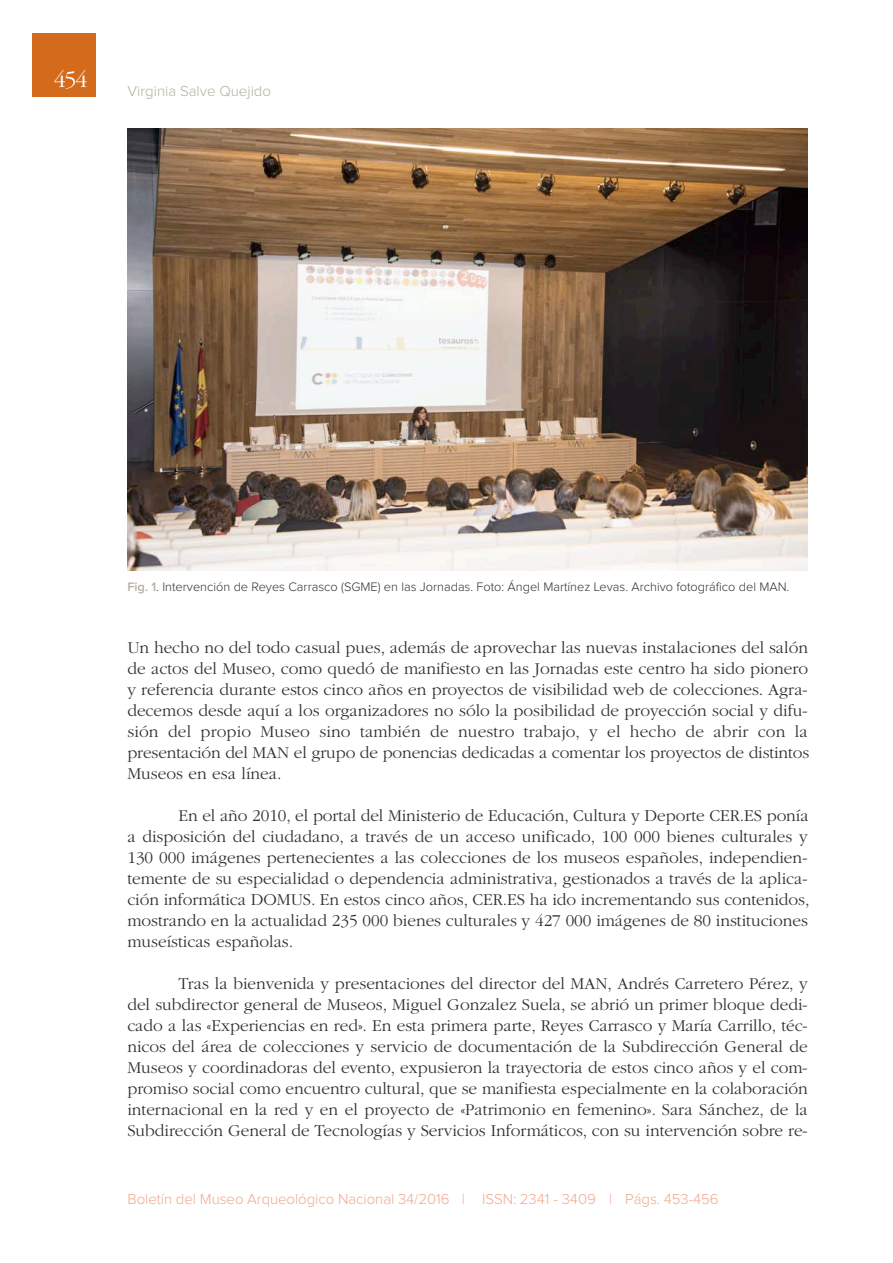
<style>
.page{position:relative;width:893px;height:1263px;background:#fff}
.page>*{position:absolute;margin:0;border:0;box-sizing:border-box;transform-origin:0 0}
.t1{font:300 24px "ITC Garamond Std";color:#fff}
.t2{font:300 17.25px/21px "ITC Garamond Std";color:#323132;text-align:justify}
.t3{font:300 15px "Proxima Nova";letter-spacing:-.005em;color:#efa98d}
.t4{font:300 15px "Proxima Nova";color:#b4b09f}
.t5{font:300 12.75px "Proxima Nova";color:#323132}
.s1{font-weight:600;color:#b4b09f}
.s2{font-style:italic}
</style>
<div class="page">
<div style="left:32px;top:33px;width:64px;height:64px;background:#d36a1c"></div>
<img style="left:127px;top:128px;width:681px;height:442px">
<h1 class="t1" style="left:54px;top:70px;width:35px">454</h1>
<p class="t4" style="left:128px;top:85px;width:145px">Virginia Salve Quejido</p>
<p class="t5" style="left:127px;top:581px;width:663px"><span class="s1">Fig. 1</span>. Intervención de Reyes Carrasco (SGME) en las Jornadas. Foto: Ángel Martínez Levas. Archivo fotográfico del MAN.</p>
<p class="t2" style="left:127px;top:639px;width:683px">Un hecho no del todo casual pues, además de aprovechar las nuevas instalaciones del salón de actos del Museo, como quedó de manifiesto en las Jornadas este centro ha sido pionero y referencia durante estos cinco años en proyectos de visibilidad web de colecciones. Agra&shy;decemos desde aquí a los organizadores no sólo la posibilidad de proyección social y difu&shy;sión del propio Museo sino también de nuestro trabajo, y el hecho de abrir con la presentación del MAN el grupo de ponencias dedicadas a comentar los proyectos de distintos Museos en esa línea.</p>
<p class="t2" style="left:127px;top:807px;width:684px;text-indent:51px">En el año 2010, el portal del Ministerio de Educación, Cultura y Deporte CER.ES ponía a disposición del ciudadano, a través de un acceso unificado, 100 000 bienes culturales y 130 000 imágenes pertenecientes a las colecciones de los museos españoles, independien&shy;temente de su especialidad o dependencia administrativa, gestionados a través de la aplica&shy;ción informática DOMUS. En estos cinco años, CER.ES ha ido incrementando sus contenidos, mostrando en la actualidad 235 000 bienes culturales y 427 000 imágenes de 80 instituciones museísticas españolas.</p>
<p class="t2" style="left:127px;top:975px;width:682px;text-indent:51px">Tras la bienvenida y presentaciones del director del MAN, Andrés Carretero Pérez, y del subdirector general de Museos, Miguel Gonzalez Suela, se abrió un primer bloque dedi&shy;cado a las «Experiencias en red». En esta primera parte, Reyes Carrasco y María Carrillo, téc&shy;nicos del área de colecciones y servicio de documentación de la Subdirección General de Museos y coordinadoras del evento, expusieron la trayectoria de estos cinco años y el com&shy;promiso social como encuentro cultural, que se manifiesta especialmente en la colaboración internacional en la red y en el proyecto de «Patrimonio en femenino»<span class="s2">.</span> Sara Sánchez, de la Subdirección General de Tecnologías y Servicios Informáticos, con su intervención sobre re-</p>
<p class="t3" style="left:128px;top:1193px;width:592px">Boletín del Museo Arqueológico Nacional 34/2016 | ISSN: 2341 - 3409 | Págs. 453-456</p>
</div>
